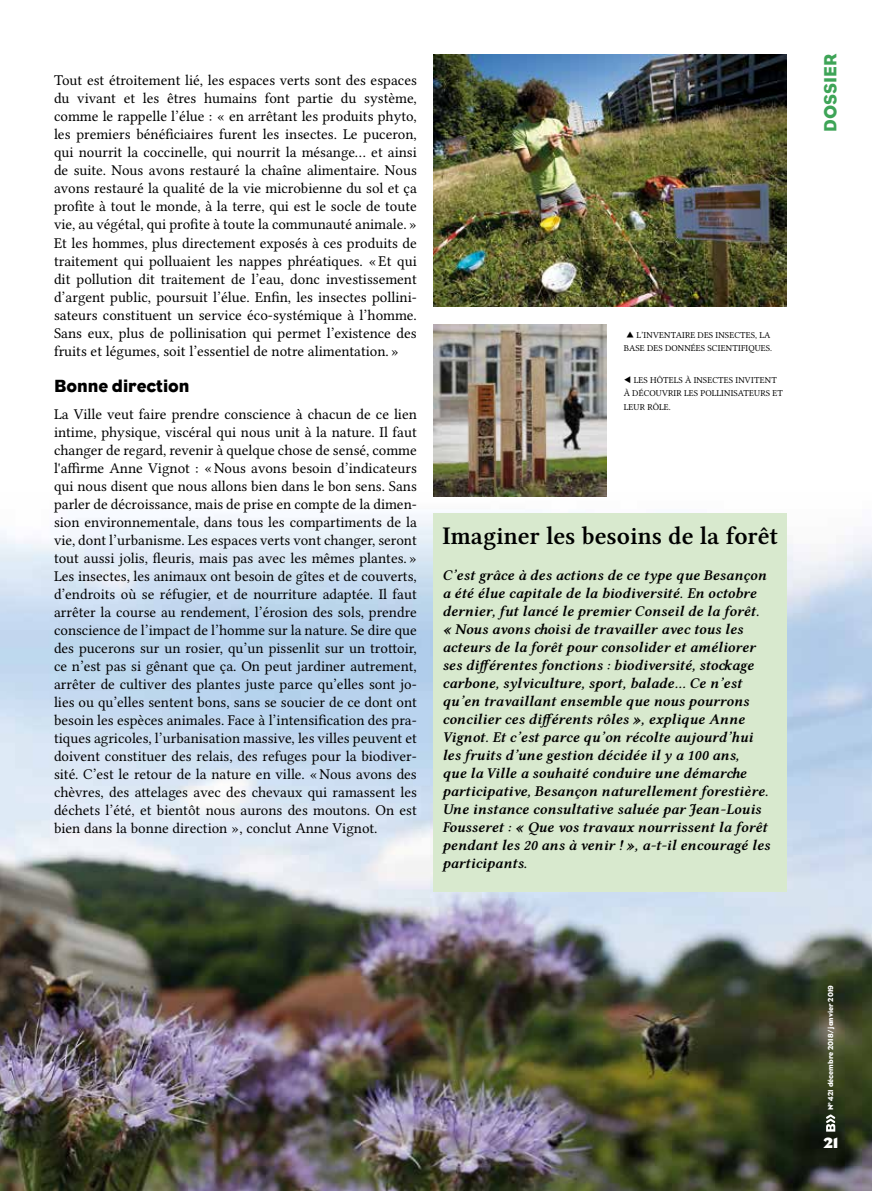
<style>
.page{position:relative;width:872px;height:1191px;background:#fff}
.page>*{position:absolute;margin:0;border:0;box-sizing:border-box;transform-origin:0 0}
.t1{font:25.5px "Lin Libertine OZ";color:#000}
.t2{font:18px "Bureau Eagle";color:#000}
.t3{font:18px "Bureau Eagle";color:#3ea457}
.t4{font:15px/18px "Lin Libertine O";color:#000;text-align:justify}
.t5{font:15px/18px "Lin Libertine OZI";color:#000}
.t6{font:700 15px "Bureau Eagle";color:#fff}
.t7{font:9px/13.5px "Lin Libertine O";letter-spacing:.005em;color:#000}
.t8{font:7.5px "Bureau Eagle";color:#fff}
.s1{font-size:15px}
</style>
<div class="page">
<img style="left:0;top:492px;width:872px;height:699px">
<svg style="left:826px;top:1114px;width:9px;height:17px"></svg>
<div style="left:434px;top:513px;width:353px;height:378px;background:#d8e9ce"></div>
<img style="left:434px;top:54px;width:353px;height:252px">
<img style="left:434px;top:324px;width:173px;height:173px">
<p class="t4" style="left:54px;top:72px;width:364px">Tout est étroitement lié, les espaces verts sont des espaces du vivant et les êtres humains font partie du système, comme le rappelle l’élue : « en arrêtant les produits phyto, les premiers bénéficiaires furent les insectes. Le puceron, qui nourrit la coccinelle, qui nourrit la mésange… et ainsi de suite. Nous avons restauré la chaîne alimentaire. Nous avons restauré la qualité de la vie microbienne du sol et ça profite à tout le monde, à la terre, qui est le socle de toute vie, au végétal, qui profite à toute la communauté animale. » Et les hommes, plus directement exposés à ces produits de traitement qui polluaient les nappes phréatiques. « Et qui dit pollution dit traitement de l’eau, donc investissement d’argent public, poursuit l’élue. Enfin, les insectes pollini&shy;sateurs constituent un service éco-systémique à l’homme.<br>Sans eux, plus de pollinisation qui permet l’existence des fruits et légumes, soit l’essentiel de notre alimentation. »</p>
<p class="t2" style="left:54px;top:375px;width:137px">Bonne direction</p>
<p class="t4" style="left:54px;top:405px;width:364px">La Ville veut faire prendre conscience à chacun de ce lien intime, physique, viscéral qui nous unit à la nature. Il faut changer de regard, revenir à quelque chose de sensé, comme l'affirme Anne Vignot : « Nous avons besoin d’indicateurs qui nous disent que nous allons bien dans le bon sens. Sans parler de décroissance, mais de prise en compte de la dimen&shy;sion environnementale, dans tous les compartiments de la vie, dont l’urbanisme. Les espaces verts vont changer, seront tout aussi jolis, fleuris, mais pas avec les mêmes plantes. » Les insectes, les animaux ont besoin de gîtes et de couverts, d’endroits où se réfugier, et de nourriture adaptée. Il faut arrêter la course au rendement, l’érosion des sols, prendre conscience de l’impact de l’homme sur la nature. Se dire que des pucerons sur un rosier, qu’un pissenlit sur un trottoir, ce n’est pas si gênant que ça. On peut jardiner autrement, arrêter de cultiver des plantes juste parce qu’elles sont jo&shy;lies ou qu’elles sentent bons, sans se soucier de ce dont ont besoin les espèces animales. Face à l’intensification des pra&shy;tiques agricoles, l’urbanisation massive, les villes peuvent et doivent constituer des relais, des refuges pour la biodiver&shy;sité. C’est le retour de la nature en ville. « Nous avons des chèvres, des attelages avec des chevaux qui ramassent les déchets l’été, et bientôt nous aurons des moutons. On est bien dans la bonne direction », conclut Anne Vignot.</p>
<p class="t7" style="left:624px;top:328px;width:150px"><span class="s1">▲</span> L’INVENTAIRE DES INSECTES, LA<br>BASE DES DONNÉES SCIENTIFIQUES.</p>
<p class="t7" style="left:624px;top:373px;width:160px"><span class="s1">◀</span> LES HÔTELS À INSECTES INVITENT<br>À DÉCOUVRIR LES POLLINISATEURS ET<br>LEUR RÔLE.</p>
<h1 class="t1" style="left:442px;top:521px;width:337px">Imaginer les besoins de la forêt</h1>
<p class="t5" style="left:442px;top:567px;width:329px">C’est grâce à des actions de ce type que Besançon a été élue capitale de la biodiversité. En octobre dernier, fut lancé le premier Conseil de la forêt. « Nous avons choisi de travailler avec tous les acteurs de la forêt pour consolider et améliorer ses différentes fonctions : biodiversité, stockage carbone, sylviculture, sport, balade… Ce n’est qu’en travaillant ensemble que nous pourrons concilier ces différents rôles », explique Anne Vignot. Et c’est parce qu’on récolte aujourd’hui les fruits d’une gestion décidée il y a 100 ans,<br>que la Ville a souhaité conduire une démarche participative, Besançon naturellement forestière.<br>Une instance consultative saluée par Jean-Louis Fousseret : « Que vos travaux nourrissent la forêt pendant les 20 ans à venir ! », a-t-il encouragé les participants.</p>
<p class="t3" style="left:820px;top:132px;width:79px;rotate:-90deg">DOSSIER</p>
<p class="t8" style="left:826px;top:1110px;width:126px;rotate:-90deg">N<sup>o</sup> 421 décembre 2018/ janvier 2019</p>
<p class="t6" style="left:823px;top:1134px;width:17px">21</p>
</div>
